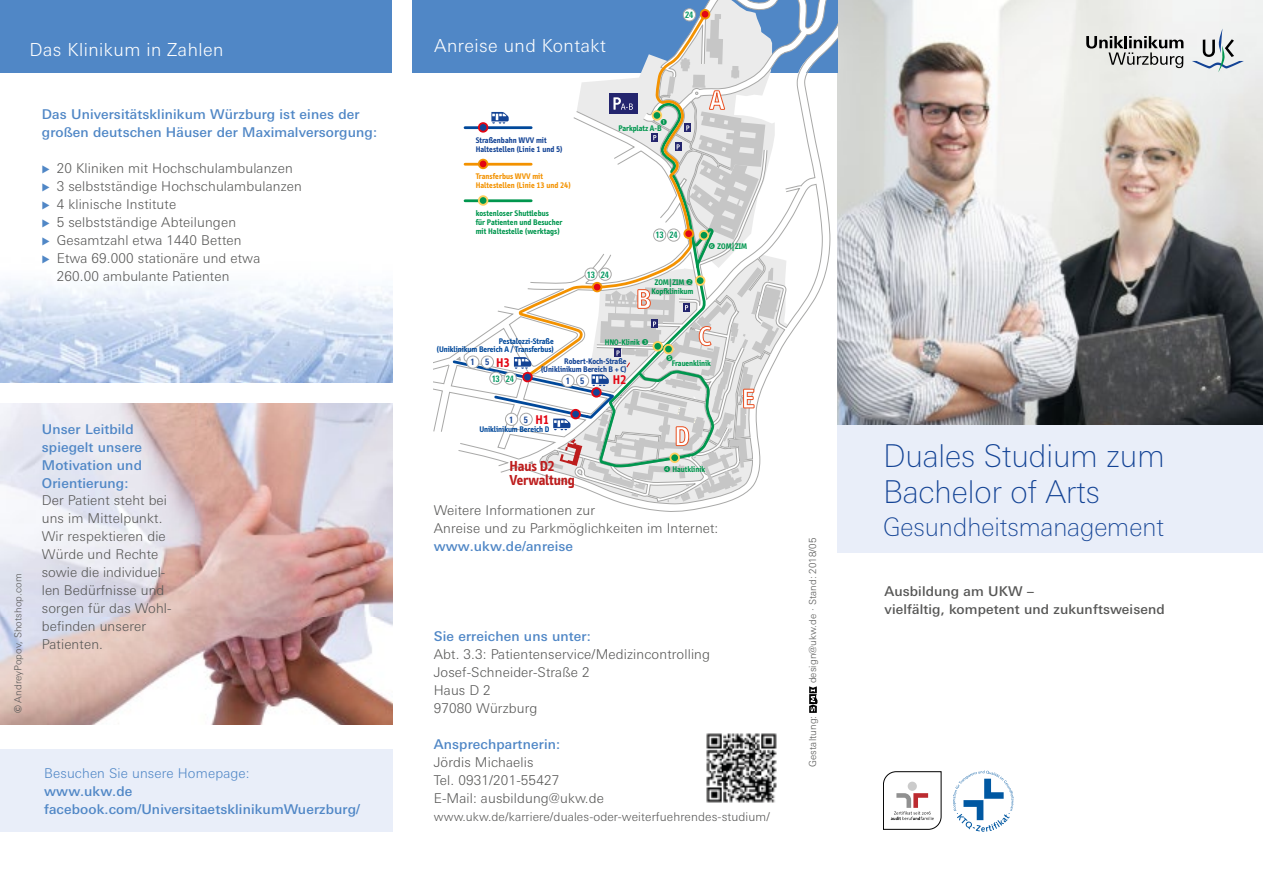
<style>
.page{position:relative;width:1263px;height:893px;background:#fff}
.page>*{position:absolute;margin:0;border:0;box-sizing:border-box;transform-origin:0 0}
.t1{font:100 31.5px/36px "LT Univers Basic";color:#134395}
.t2{font:100 25.5px "LT Univers Basic";color:#134395}
.t3{font:300 18px "LT Univers Basic";letter-spacing:.025em;color:#fff}
.t4{font:700 14.85px/13.5px "Info";color:#bd1d1d}
.t5{font:300 13.5px/18px "LT Univers Basic";letter-spacing:.01em;color:#575756}
.t6{font:500 13.5px/18px "LT Univers Basic";letter-spacing:.01em;color:#5087c6}
.t7{font:500 13.5px/18px "LT Univers Basic";letter-spacing:.01em;color:#575756}
.t8{font:300 13.5px "LT Univers Basic";letter-spacing:.01em;color:#5087c6}
.t9{font:700 12.9px "Info";color:#e30613}
.t10{font:300 12px "LT Univers Basic";letter-spacing:.01em;color:#575756}
.t11{font:300 9.75px "LT Univers Basic";letter-spacing:.01em;color:#575756}
.t12{font:700 condensed 8.85px "LT Univers";letter-spacing:-.025em;color:#009760}
.t13{font:700 condensed 8.85px "LT Univers";color:#134395}
.t14{font:700 8.4px/9.3px "Info";letter-spacing:.01em;color:#00964e}
.t15{font:700 8.4px/9.3px "Info";letter-spacing:.01em;color:#134395}
.t16{font:700 8.4px/8.1px "Info";color:#00489a;text-align:right}
.t17{font:700 8.4px/9.3px "Info";letter-spacing:.01em;color:#f39200}
.s1{font-weight:500}
</style>
<div class="page">
<img style="left:838px;top:0;width:425px;height:425px">
<img style="left:0;top:0;width:392px;height:383px">
<div style="left:0;top:0;width:391px;height:72px;background:#5087c6"></div>
<div style="left:838px;top:425px;width:425px;height:128px;background:#e9eef9"></div>
<svg style="left:1086px;top:36px;width:97px;height:32px;background:#b0b0ae"></svg>
<svg style="left:1192px;top:29px;width:52px;height:43px"></svg>
<svg style="left:809px;top:686px;width:9px;height:27px"></svg>
<div style="left:412px;top:0;width:426px;height:72px;background:#5087c6"></div>
<div style="left:0;top:749px;width:392px;height:83px;background:#e9eef9"></div>
<img style="left:0;top:404px;width:392px;height:321px">
<img style="left:706px;top:733px;width:71px;height:70px">
<svg style="left:883px;top:771px;width:58px;height:59px"></svg>
<svg style="left:953px;top:770px;width:61px;height:62px"></svg>
<svg style="left:434px;top:0;width:404px;height:504px"></svg>
<svg style="left:43px;top:165px;width:7px;height:8px"></svg>
<svg style="left:43px;top:183px;width:7px;height:8px"></svg>
<svg style="left:43px;top:201px;width:7px;height:8px"></svg>
<svg style="left:43px;top:219px;width:7px;height:8px"></svg>
<svg style="left:43px;top:237px;width:7px;height:8px"></svg>
<svg style="left:43px;top:255px;width:7px;height:8px"></svg>
<h3 class="t3" style="left:30px;top:38px;width:195px">Das Klinikum in Zahlen</h3>
<p class="t6" style="left:42px;top:105px;width:337px">Das Universitätsklinikum Würzburg ist eines der großen deutschen Häuser der Maximalversorgung:</p>
<p class="t5" style="left:57px;top:159px;width:247px">20 Kliniken mit Hochschulambulanzen<br>3 selbstständige Hochschulambulanzen<br>4 klinische Institute<br>5 selbstständige Abteilungen<br>Gesamtzahl etwa 1440 Betten<br>Etwa 69.000 stationäre und etwa<br>260.00 ambulante Patienten</p>
<p class="t11" style="left:12px;top:713px;width:141px;rotate:-90deg"><span class="s1">©</span> AndreyPopov, Shotshop.com</p>
<p class="t6" style="left:42px;top:420px;width:102px">Unser Leitbild spiegelt unsere<br>Motivation und<br>Orientierung:</p>
<p class="t5" style="left:42px;top:492px;width:131px">Der Patient steht bei uns im Mittelpunkt.<br>Wir respektieren die<br>Würde und Rechte sowie die individuel&shy;len Bedürfnisse und sorgen für das Wohl&shy;befinden unserer<br>Patienten.</p>
<p class="t8" style="left:44px;top:765px;width:207px">Besuchen Sie unsere Homepage:</p>
<p class="t6" style="left:44px;top:782px;width:317px">www.ukw.de facebook.com/UniversitaetsklinikumWuerzburg/</p>
<h3 class="t3" style="left:434px;top:35px;width:173px">Anreise und Kontakt</h3>
<p class="t12" style="left:685px;top:10px;width:10px">24</p>
<p class="t15" style="left:476px;top:135px;width:88px">Straßenbahn WVV mit<br>Haltestellen (Linie 1 und 5)</p>
<p class="t17" style="left:476px;top:172px;width:96px">Transferbus WVV mit<br>Haltestellen (Linie 13 und 24)</p>
<p class="t14" style="left:476px;top:208px;width:88px">kostenloser Shuttlebus<br>für Patienten und Besucher mit Haltestelle (werktags)</p>
<p class="t16" style="left:437px;top:337px;width:118px">Pestalozzi-Straße<br>(Uniklinikum Bereich A / Transferbus)</p>
<p class="t14" style="left:618px;top:123px;width:45px">Parkplatz A-B</p>
<p class="t12" style="left:587px;top:269px;width:24px">13 24</p>
<p class="t12" style="left:655px;top:230px;width:24px">13 24</p>
<p class="t14" style="left:651px;top:277px;width:43px;text-indent:3px">ZOM|ZIM<br>Kopfklinikum</p>
<p class="t14" style="left:605px;top:337px;width:37px">HNO-Klinik</p>
<p class="t14" style="left:717px;top:241px;width:31px">ZOM|ZIM</p>
<p class="t13" style="left:470px;top:357px;width:20px">1 5</p>
<p class="t9" style="left:496px;top:355px;width:15px">H3</p>
<p class="t12" style="left:492px;top:373px;width:24px">13 24</p>
<p class="t15" style="left:541px;top:357px;width:87px;line-height:8.1px;text-align:right">Robert-Koch-Straße (Uniklinikum Bereich B + C)</p>
<p class="t9" style="left:613px;top:372px;width:15px">H2</p>
<p class="t13" style="left:566px;top:376px;width:20px">1 5</p>
<p class="t9" style="left:535px;top:412px;width:15px">H1</p>
<p class="t16" style="left:479px;top:425px;width:71px">Uniklinikum Bereich D</p>
<p class="t13" style="left:509px;top:414px;width:20px">1 5</p>
<p class="t4" style="left:509px;top:459px;width:67px">Haus D2<br>Verwaltung</p>
<p class="t14" style="left:672px;top:358px;width:41px">Frauenklinik</p>
<p class="t14" style="left:672px;top:464px;width:34px">Hautklinik</p>
<p class="t5" style="left:434px;top:501px;width:286px">Weitere Informationen zur<br>Anreise und zu Parkmöglichkeiten im Internet:</p>
<p class="t6" style="left:434px;top:537px;width:141px">www.ukw.de/anreise</p>
<p class="t6" style="left:434px;top:627px;width:159px">Sie erreichen uns unter:</p>
<p class="t5" style="left:434px;top:645px;width:278px">Abt. 3.3: Patientenservice/Medizincontrolling<br>Josef-Schneider-Straße 2<br>Haus D 2<br>97080 Würzburg</p>
<p class="t6" style="left:434px;top:735px;width:128px">Ansprechpartnerin:</p>
<p class="t5" style="left:434px;top:753px;width:172px">Jördis Michaelis<br>Tel. 0931/201-55427<br>E-Mail: ausbildung@ukw.de</p>
<p class="t10" style="left:434px;top:809px;width:338px">www.ukw.de/karriere/duales-oder-weiterfuehrendes-studium/</p>
<p class="t11" style="left:807px;top:683px;width:148px;rotate:-90deg">design@ukw.de · Stand: 2018/05</p>
<p class="t11" style="left:807px;top:767px;width:53px;rotate:-90deg">Gestaltung:</p>
<h1 class="t1" style="left:883px;top:438px;width:283px">Duales Studium zum<br>Bachelor of Arts</h1>
<h2 class="t2" style="left:883px;top:513px;width:282px">Gesundheitsmanagement</h2>
<p class="t7" style="left:884px;top:582px;width:282px">Ausbildung am UKW –<br>vielfältig, kompetent und zukunftsweisend</p>
</div>
